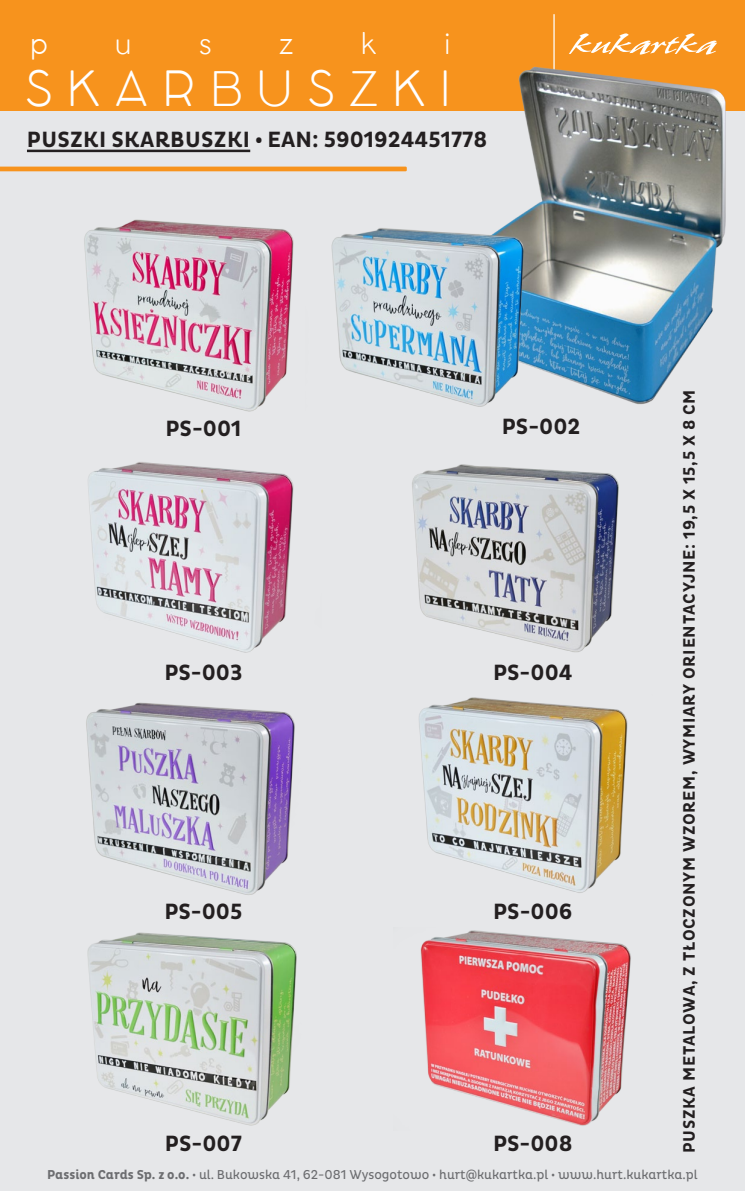
<style>
.page{position:relative;width:745px;height:1191px;background:#fff}
.page>*{position:absolute;margin:0;border:0;box-sizing:border-box;transform-origin:0 0}
.Naglowek{font:300 47.5px "COCOMAT";letter-spacing:.305em;color:#fff}
.Naglowek-2{font:300 30px "COCOMAT";color:#fff}
.kod{font:700 22.5px "Pluto Cond";color:#231f20}
.kod-2{font:700 16.88px "Pluto Cond";letter-spacing:.04em;color:#231f20}
.kod-3{font:13.12px "Pluto Cond";color:#6c6d70}
.s1{font-weight:700}
</style>
<div class="page">
<div style="left:0;top:0;width:744px;height:1191px;background:#e6e7e9"></div>
<hr style="left:0;top:167px;width:406px;height:4px;background:#f7931d">
<div style="left:0;top:0;width:744px;height:111px;background:#f7931d"></div>
<hr style="left:27px;top:150px;width:223px;height:2px;background:#231f20">
<svg style="left:569px;top:33px;width:147px;height:22px"></svg>
<hr style="left:553px;top:14px;width:1px;height:94px;background:#fff">
<img style="left:84px;top:219px;width:210px;height:193px">
<img style="left:88px;top:462px;width:206px;height:191px">
<img style="left:86px;top:702px;width:209px;height:193px">
<img style="left:87px;top:932px;width:210px;height:194px">
<img style="left:412px;top:464px;width:207px;height:189px">
<img style="left:419px;top:697px;width:209px;height:196px">
<img style="left:420px;top:930px;width:211px;height:196px">
<img style="left:511px;top:58px;width:215px;height:346px">
<img style="left:331px;top:221px;width:224px;height:186px">
<p class="Naglowek-2" style="left:30px;top:26px;width:19px">p</p>
<p class="Naglowek-2" style="left:115px;top:26px;width:18px">u</p>
<p class="Naglowek-2" style="left:199px;top:26px;width:14px">s</p>
<p class="Naglowek-2" style="left:279px;top:26px;width:16px">z</p>
<p class="Naglowek-2" style="left:360px;top:26px;width:17px">k</p>
<p class="Naglowek-2" style="left:444px;top:26px;width:8px">i</p>
<p class="Naglowek" style="left:25px;top:62px;width:427px">SKARBUSZKI</p>
<p class="kod" style="left:27px;top:127px;width:461px">PUSZKI SKARBUSZKI • EAN: 5901924451778</p>
<p class="kod" style="left:165px;top:415px;width:77px">PS-001</p>
<p class="kod" style="left:164px;top:659px;width:80px">PS-003</p>
<p class="kod" style="left:164px;top:898px;width:80px">PS-005</p>
<p class="kod" style="left:165px;top:1130px;width:78px">PS-007</p>
<p class="kod" style="left:501px;top:413px;width:80px">PS-002</p>
<p class="kod" style="left:493px;top:659px;width:81px">PS-004</p>
<p class="kod" style="left:493px;top:898px;width:81px">PS-006</p>
<p class="kod" style="left:493px;top:1130px;width:81px">PS-008</p>
<p class="kod-2" style="left:679px;top:1153px;width:765px;rotate:-90deg">PUSZKA METALOWA, Z TŁOCZONYM WZOREM, WYMIARY ORIENTACYJNE: 19,5 X 15,5 X 8 CM</p>
<p class="kod-3" style="left:47px;top:1166px;width:651px"><span class="s1">Passion Cards Sp. z o.o.</span> • ul. Bukowska 41, 62-081 Wysogotowo • hurt@kukartka.pl • www.hurt.kukartka.pl</p>
</div>
